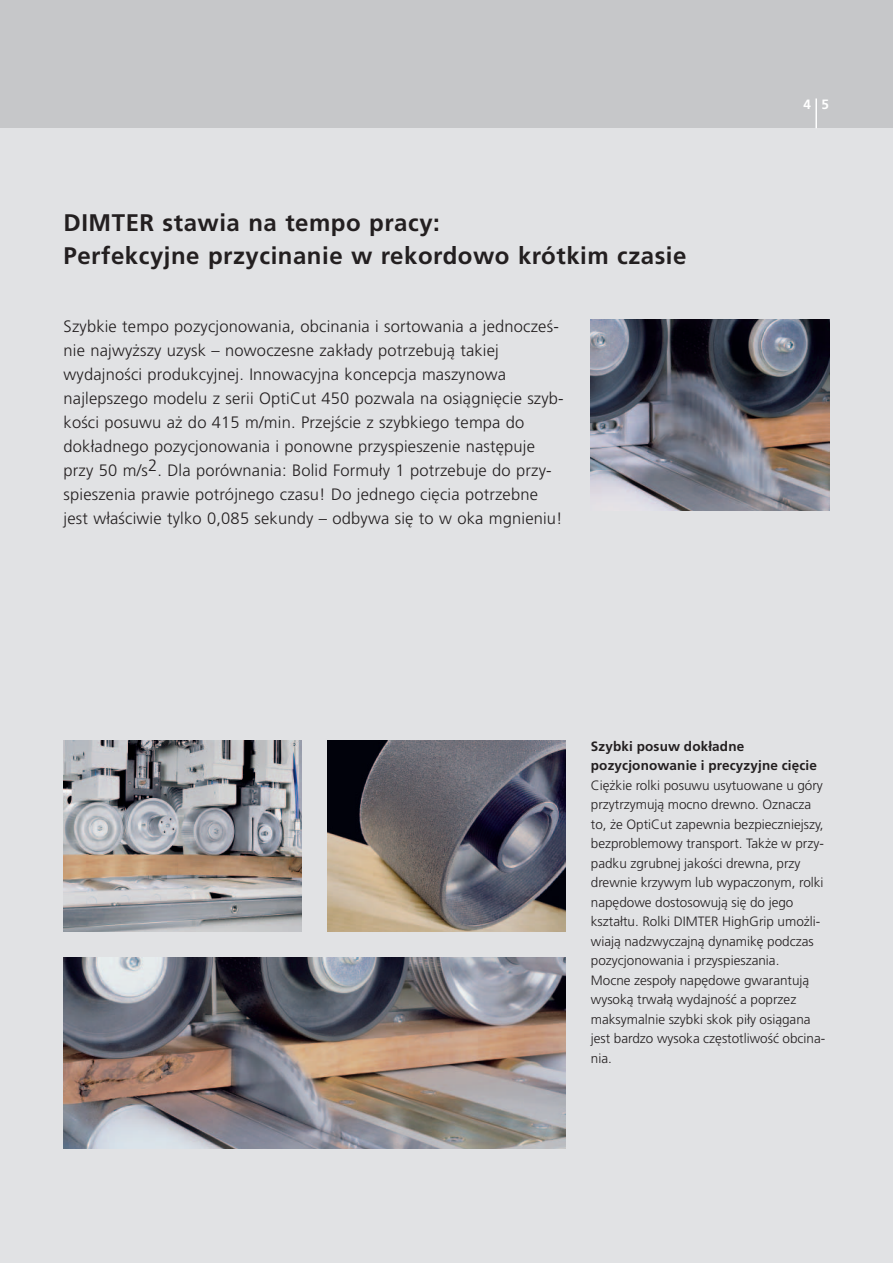
<style>
.page{position:relative;width:893px;height:1263px;background:#fff}
.page>*{position:absolute;margin:0;border:0;box-sizing:border-box;transform-origin:0 0}
.t1{font:700 24px/33px "Frutiger CE";letter-spacing:.02em;color:#231f20}
.t2{font:300 16.5px/24px "Frutiger CE";letter-spacing:.01em;color:#231f20}
.t3{font:300 13.5px/19.5px "Frutiger CE";color:#231f20}
.t4{font:700 13.5px/19.5px "Frutiger CE";letter-spacing:.01em;color:#231f20}
.t5{font:700 13.5px "Frutiger";color:#fff}
</style>
<div class="page">
<div style="left:0;top:128px;width:893px;height:1135px;background:#e1e2e4"></div>
<img style="left:64px;top:741px;width:238px;height:191px">
<img style="left:64px;top:957px;width:501px;height:192px">
<img style="left:327px;top:741px;width:238px;height:191px">
<img style="left:591px;top:320px;width:238px;height:191px">
<h1 class="t1" style="left:64px;top:208px;width:624px">DIMTER stawia na tempo pracy:<br>Perfekcyjne przycinanie w rekordowo krótkim czasie</h1>
<p class="t2" style="left:64px;top:315px;width:502px">Szybkie tempo pozycjonowania, obcinania i sortowania a jednocześ&shy;nie najwyższy uzysk – nowoczesne zakłady potrzebują takiej wydajności produkcyjnej. Innowacyjna koncepcja maszynowa najlepszego modelu z serii OptiCut 450 pozwala na osiągnięcie szyb&shy;kości posuwu aż do 415 m/min. Przejście z szybkiego tempa do dokładnego pozycjonowania i ponowne przyspieszenie następuje przy 50 m/s2. Dla porównania: Bolid Formuły 1 potrzebuje do przy&shy;spieszenia prawie potrójnego czasu! Do jednego cięcia potrzebne jest właściwie tylko 0,085 sekundy – odbywa się to w oka mgnieniu!</p>
<p class="t5" style="left:803px;top:98px;width:27px">4 5</p>
<p class="t4" style="left:591px;top:737px;width:228px">Szybki posuw dokładne pozycjonowanie i precyzyjne cięcie</p>
<p class="t3" style="left:591px;top:776px;width:236px">Ciężkie rolki posuwu usytuowane u góry przytrzymują mocno drewno. Oznacza to, że OptiCut zapewnia bezpieczniejszy, bezproblemowy transport. Także w przy&shy;padku zgrubnej jakości drewna, przy drewnie krzywym lub wypaczonym, rolki napędowe dostosowują się do jego kształtu. Rolki DIMTER HighGrip umożli&shy;wiają nadzwyczajną dynamikę podczas pozycjonowania i przyspieszania.<br>Mocne zespoły napędowe gwarantują wysoką trwałą wydajność a poprzez maksymalnie szybki skok piły osiągana jest bardzo wysoka częstotliwość obcina&shy;nia.</p>
</div>
